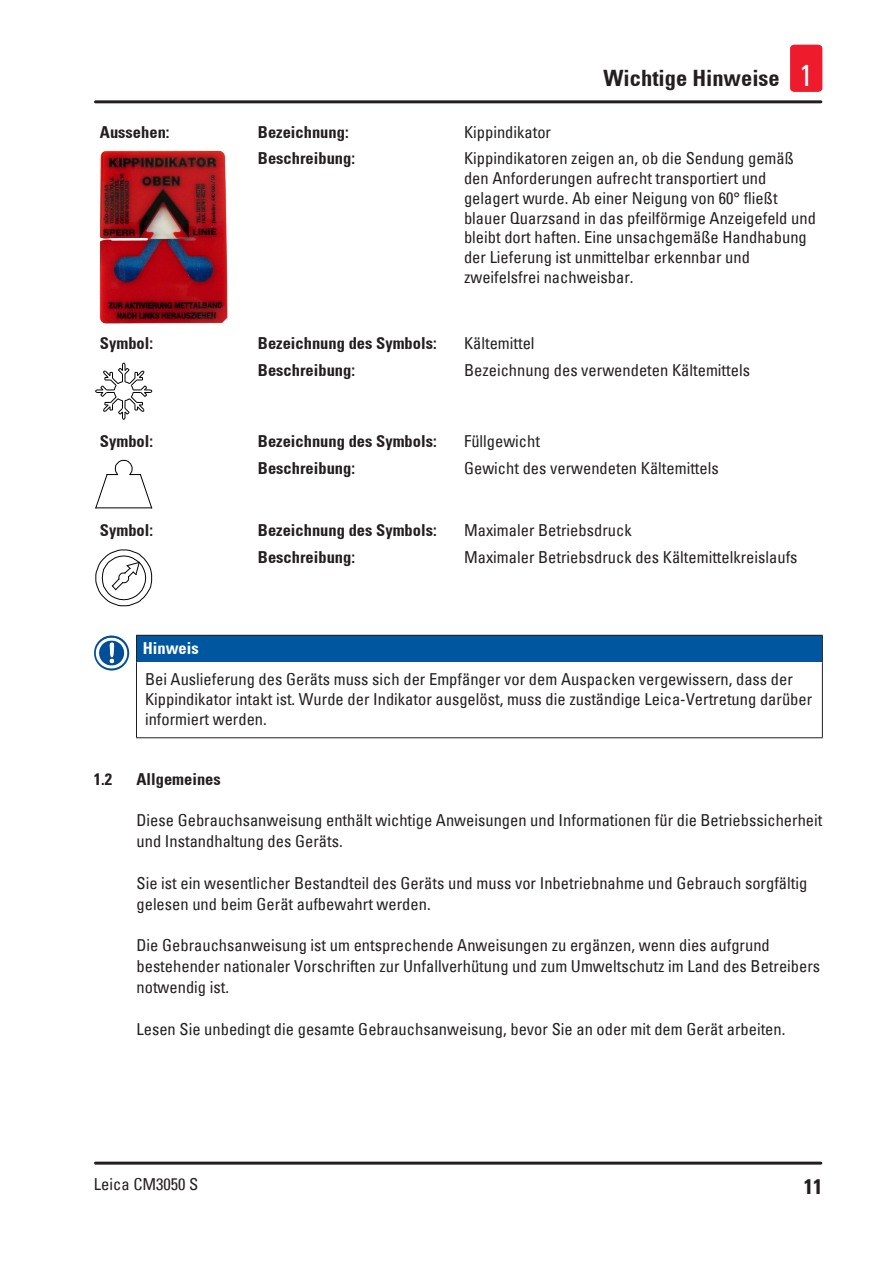
<style>
.page{position:relative;width:893px;height:1263px;background:#fff}
.page>*{position:absolute;margin:0;border:0;box-sizing:border-box;transform-origin:0 0}
.t1{font:700 condensed 22.5px "Univers";color:#231f20}
.t2{font:700 condensed 21px "Univers";color:#231f20}
.Description_text{font:condensed 16.5px/20.9px "Univers";color:#231f20}
.Table_text{font:condensed 16.5px/19.8px "Univers";color:#231f20}
.Source_of_danger{font:condensed 16.5px/19.8px "Univers";color:#231f20}
.Table_heading{font:700 condensed 16.5px "Univers";color:#231f20}
.Signalword__no_use_a{font:700 condensed 16.5px "Univers";color:#fff}
.s1{font-weight:400;font-size:30px;color:#fff}
</style>
<div class="page">
<hr style="left:95px;top:100px;width:726px;height:3px;background:#231f20">
<hr style="left:95px;top:1161px;width:726px;height:3px;background:#231f20">
<div style="left:790px;top:45px;width:32px;height:47px;background:#ee1b2d;border-radius:4px"></div>
<img style="left:100px;top:150px;width:128px;height:173px">
<svg style="left:95px;top:362px;width:57px;height:58px"></svg>
<hr style="left:96px;top:508px;width:56px;height:1px;background:#000001">
<svg style="left:95px;top:460px;width:57px;height:48px"></svg>
<svg style="left:96px;top:550px;width:56px;height:56px"></svg>
<div style="left:136px;top:635px;width:686px;height:27px;background:#01579f"></div>
<hr style="left:136px;top:662px;width:1px;height:75px;background:#231f20">
<hr style="left:822px;top:662px;width:1px;height:75px;background:#231f20">
<hr style="left:136px;top:737px;width:687px;height:1px;background:#231f20">
<hr style="left:136px;top:635px;width:687px;height:1px;background:#231f20">
<svg style="left:136px;top:636px;width:1px;height:26px"></svg>
<svg style="left:822px;top:636px;width:1px;height:26px"></svg>
<img style="left:94px;top:635px;width:26px;height:36px">
<h1 class="t1" style="left:604px;top:65px;width:211px">Wichtige Hinweise <span class="s1">1</span></h1>
<p class="Table_heading" style="left:100px;top:122px;width:71px">Aussehen:</p>
<p class="Table_heading" style="left:258px;top:122px;width:92px">Bezeichnung:</p>
<p class="Table_text" style="left:464px;top:122px;width:89px">Kippindikator</p>
<p class="Table_heading" style="left:258px;top:148px;width:99px">Beschreibung:</p>
<p class="Table_text" style="left:464px;top:148px;width:353px">Kippindikatoren zeigen an, ob die Sendung gemäß den Anforderungen aufrecht transportiert und gelagert wurde. Ab einer Neigung von 60° fließt blauer Quarzsand in das pfeilförmige Anzeigefeld und bleibt dort haften. Eine unsachgemäße Handhabung der Lieferung ist unmittelbar erkennbar und zweifelsfrei nachweisbar.</p>
<p class="Table_heading" style="left:100px;top:333px;width:55px">Symbol:</p>
<p class="Table_heading" style="left:258px;top:333px;width:180px">Bezeichnung des Symbols:</p>
<p class="Table_text" style="left:464px;top:333px;width:72px">Kältemittel</p>
<p class="Table_heading" style="left:258px;top:360px;width:99px">Beschreibung:</p>
<p class="Table_text" style="left:464px;top:360px;width:287px">Bezeichnung des verwendeten Kältemittels</p>
<p class="Table_heading" style="left:100px;top:431px;width:55px">Symbol:</p>
<p class="Table_heading" style="left:258px;top:431px;width:180px">Bezeichnung des Symbols:</p>
<p class="Table_text" style="left:464px;top:431px;width:78px">Füllgewicht</p>
<p class="Table_heading" style="left:258px;top:458px;width:99px">Beschreibung:</p>
<p class="Table_text" style="left:464px;top:458px;width:256px">Gewicht des verwendeten Kältemittels</p>
<p class="Table_heading" style="left:100px;top:520px;width:55px">Symbol:</p>
<p class="Table_heading" style="left:258px;top:520px;width:180px">Bezeichnung des Symbols:</p>
<p class="Table_text" style="left:464px;top:520px;width:169px">Maximaler Betriebsdruck</p>
<p class="Table_heading" style="left:258px;top:546px;width:99px">Beschreibung:</p>
<p class="Table_text" style="left:464px;top:546px;width:335px">Maximaler Betriebsdruck des Kältemittelkreislaufs</p>
<p class="Signalword__no_use_a" style="left:143px;top:638px;width:57px">Hinweis</p>
<p class="Source_of_danger" style="left:145px;top:669px;width:669px">Bei Auslieferung des Geräts muss sich der Empfänger vor dem Auspacken vergewissern, dass der<br>Kippindikator intakt ist. Wurde der Indikator ausgelöst, muss die zuständige Leica-Vertretung darüber informiert werden.</p>
<p class="Table_heading" style="left:94px;top:769px;width:20px">1.2</p>
<p class="Table_heading" style="left:136px;top:769px;width:86px">Allgemeines</p>
<p class="Description_text" style="left:136px;top:810px;width:687px">Diese Gebrauchsanweisung enthält wichtige Anweisungen und Informationen für die Betriebssicherheit und Instandhaltung des Geräts.</p>
<p class="Description_text" style="left:136px;top:872px;width:672px">Sie ist ein wesentlicher Bestandteil des Geräts und muss vor Inbetriebnahme und Gebrauch sorgfältig gelesen und beim Gerät aufbewahrt werden.</p>
<p class="Description_text" style="left:136px;top:935px;width:685px">Die Gebrauchsanweisung ist um entsprechende Anweisungen zu ergänzen, wenn dies aufgrund bestehender nationaler Vorschriften zur Unfallverhütung und zum Umweltschutz im Land des Betreibers notwendig ist.</p>
<p class="Description_text" style="left:136px;top:1018px;width:650px">Lesen Sie unbedingt die gesamte Gebrauchsanweisung, bevor Sie an oder mit dem Gerät arbeiten.</p>
<p class="Table_text" style="left:94px;top:1173px;width:106px">Leica CM3050 S</p>
<p class="t2" style="left:804px;top:1173px;width:20px">11</p>
</div>
